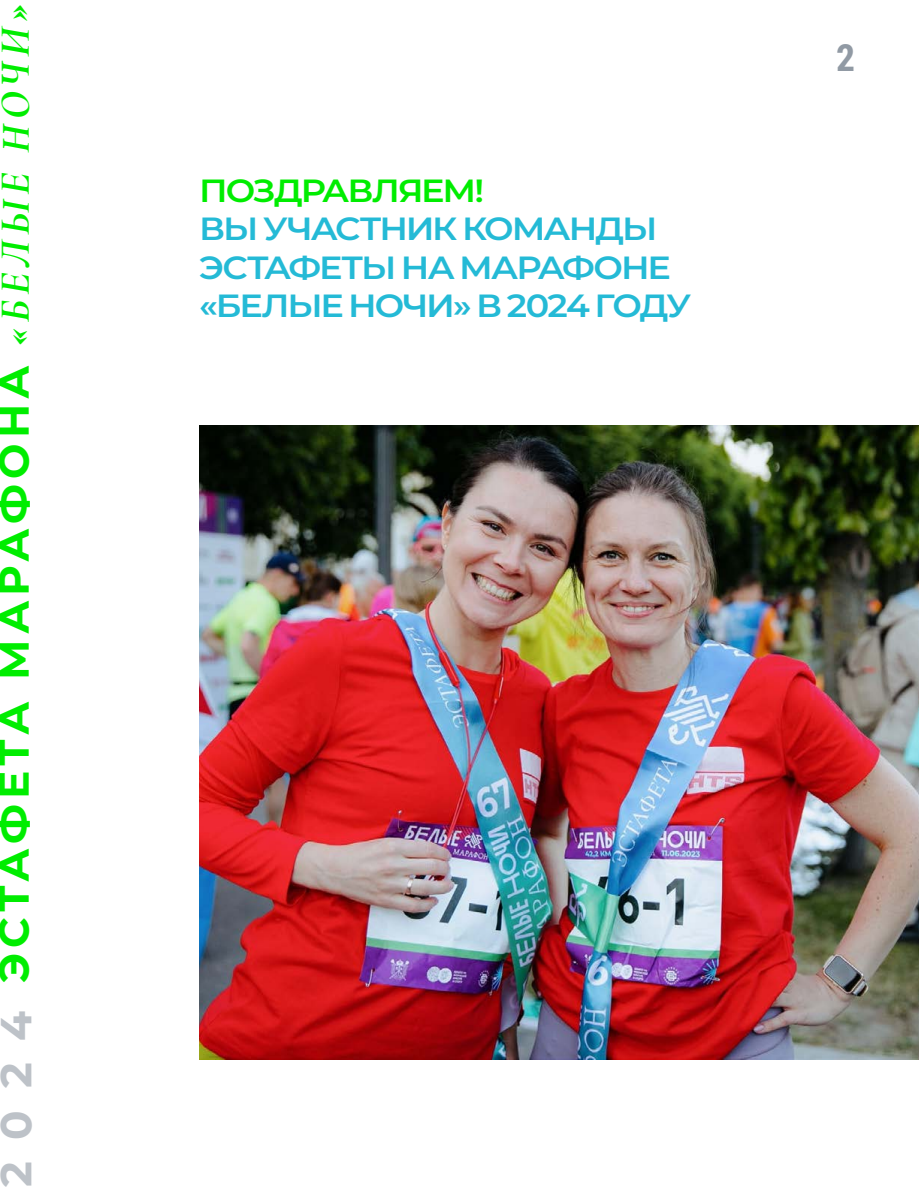
<style>
.page{position:relative;width:919px;height:1187px;background:#fff}
.page>*{position:absolute;margin:0;border:0;box-sizing:border-box;transform-origin:0 0}
.t1{font:700 43.5px "Montserrat";color:#bdc2c8}
.t2{font:700 42px "Montserrat";letter-spacing:.12em;color:#00ed00}
.t3{font:700 37.5px "Roboto Condensed";color:#919aa4}
.t4{font:600 32.1px/38.5px "Montserrat";letter-spacing:-.055em;color:#24bad6;scale:1.09 1}
.t5{font:600 32.1px "Montserrat";letter-spacing:-.06em;color:#00ed00;scale:1.09 1}
.s1{font-family:"Cormorant";font-style:italic}
</style>
<div class="page">
<img style="left:199px;top:425px;width:719px;height:634px">
<h2 class="t2" style="left:-14px;top:982px;width:980px;rotate:-90deg">ЭСТАФЕТА МАРАФОНА <span class="s1">«БЕЛЫЕ НОЧИ»</span></h2>
<h1 class="t1" style="left:-13px;top:1186px;width:177px;rotate:-90deg">2024</h1>
<p class="t5" style="left:199px;top:169px;width:263px">ПОЗДРАВЛЯЕМ!</p>
<p class="t4" style="left:199px;top:209px;width:453px">ВЫ УЧАСТНИК КОМАНДЫ<br>ЭСТАФЕТЫ НА МАРАФОНЕ «БЕЛЫЕ НОЧИ» В 2024 ГОДУ</p>
<p class="t3" style="left:836px;top:31px;width:20px">2</p>
</div>
